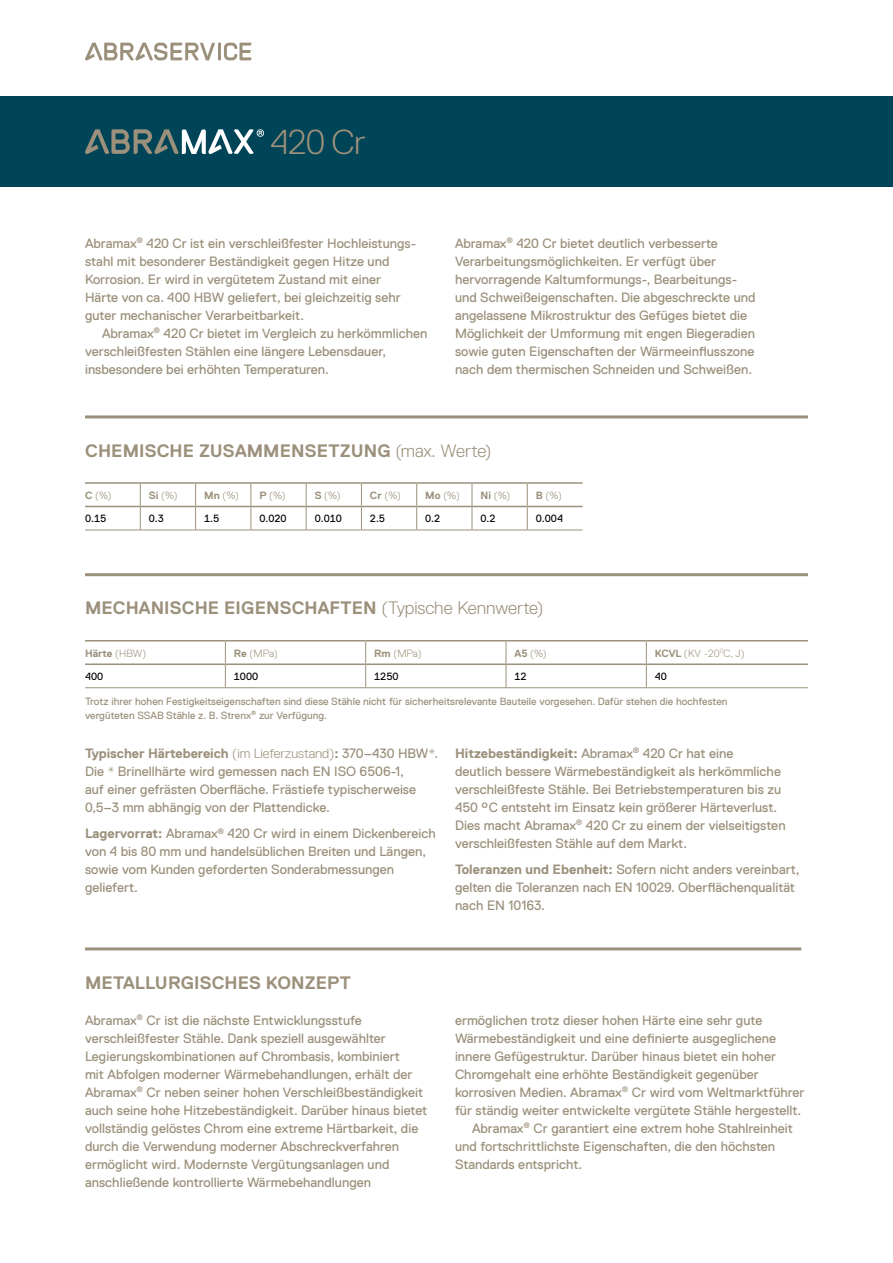
<style>
.page{position:relative;width:893px;height:1263px;background:#fff}
.page>*{position:absolute;margin:0;border:0;box-sizing:border-box;transform-origin:0 0}
.t1{font:300 34.65px "Replica Pro";color:#9b907b}
.t2{font:700 18px "Replica Pro";letter-spacing:.005em;color:#9b907b}
.t3{font:13.5px/18px "Replica Pro";color:#9b907b}
.t4{font:10.5px/13.5px "Replica Pro";color:#9b907b}
.t5{font:300 10.5px "Replica Pro";color:#9b907b}
.t6{font:10.5px "Replica Pro";color:#000}
.t7{font:700 10.5px "Replica Pro";color:#9b907b}
.s1{font-weight:300}
.s2{font-weight:700}
</style>
<div class="page">
<div style="left:0;top:97px;width:893px;height:90px;background:#004457"></div>
<svg style="left:85px;top:43px;width:166px;height:18px"></svg>
<hr style="left:85px;top:415px;width:723px;height:3px;background:#9b907b">
<hr style="left:85px;top:530px;width:55px;height:1px;background:#9b907b">
<hr style="left:140px;top:530px;width:56px;height:1px;background:#9b907b">
<hr style="left:196px;top:530px;width:55px;height:1px;background:#9b907b">
<hr style="left:251px;top:530px;width:55px;height:1px;background:#9b907b">
<hr style="left:306px;top:530px;width:55px;height:1px;background:#9b907b">
<hr style="left:361px;top:530px;width:56px;height:1px;background:#9b907b">
<hr style="left:417px;top:530px;width:55px;height:1px;background:#9b907b">
<hr style="left:472px;top:530px;width:55px;height:1px;background:#9b907b">
<hr style="left:527px;top:530px;width:56px;height:1px;background:#9b907b">
<svg style="left:140px;top:484px;width:1px;height:46px"></svg>
<svg style="left:195px;top:484px;width:1px;height:46px"></svg>
<svg style="left:251px;top:484px;width:1px;height:46px"></svg>
<svg style="left:306px;top:484px;width:1px;height:46px"></svg>
<svg style="left:361px;top:484px;width:1px;height:46px"></svg>
<svg style="left:416px;top:484px;width:1px;height:46px"></svg>
<svg style="left:472px;top:484px;width:1px;height:46px"></svg>
<svg style="left:527px;top:484px;width:1px;height:46px"></svg>
<hr style="left:85px;top:482px;width:55px;height:2px;background:#9b907b">
<hr style="left:140px;top:482px;width:56px;height:2px;background:#9b907b">
<hr style="left:196px;top:482px;width:55px;height:2px;background:#9b907b">
<hr style="left:251px;top:482px;width:55px;height:2px;background:#9b907b">
<hr style="left:306px;top:482px;width:55px;height:2px;background:#9b907b">
<hr style="left:361px;top:482px;width:56px;height:2px;background:#9b907b">
<hr style="left:417px;top:482px;width:55px;height:2px;background:#9b907b">
<hr style="left:472px;top:482px;width:55px;height:2px;background:#9b907b">
<hr style="left:527px;top:482px;width:56px;height:2px;background:#9b907b">
<hr style="left:85px;top:506px;width:55px;height:1px;background:#9b907b">
<hr style="left:140px;top:506px;width:56px;height:1px;background:#9b907b">
<hr style="left:196px;top:506px;width:55px;height:1px;background:#9b907b">
<hr style="left:251px;top:506px;width:55px;height:1px;background:#9b907b">
<hr style="left:306px;top:506px;width:55px;height:1px;background:#9b907b">
<hr style="left:361px;top:506px;width:56px;height:1px;background:#9b907b">
<hr style="left:417px;top:506px;width:55px;height:1px;background:#9b907b">
<hr style="left:472px;top:506px;width:55px;height:1px;background:#9b907b">
<hr style="left:527px;top:506px;width:56px;height:1px;background:#9b907b">
<hr style="left:85px;top:947px;width:716px;height:3px;background:#9b907b">
<svg style="left:85px;top:129px;width:179px;height:25px"></svg>
<hr style="left:85px;top:573px;width:723px;height:3px;background:#9b907b">
<hr style="left:85px;top:687px;width:140px;height:1px;background:#9b907b">
<hr style="left:225px;top:687px;width:141px;height:1px;background:#9b907b">
<hr style="left:366px;top:687px;width:140px;height:1px;background:#9b907b">
<hr style="left:506px;top:687px;width:140px;height:1px;background:#9b907b">
<hr style="left:646px;top:687px;width:162px;height:1px;background:#9b907b">
<svg style="left:225px;top:641px;width:1px;height:46px"></svg>
<svg style="left:365px;top:641px;width:1px;height:46px"></svg>
<svg style="left:506px;top:641px;width:1px;height:46px"></svg>
<svg style="left:646px;top:641px;width:1px;height:46px"></svg>
<hr style="left:85px;top:640px;width:140px;height:1px;background:#9b907b">
<hr style="left:225px;top:640px;width:141px;height:1px;background:#9b907b">
<hr style="left:366px;top:640px;width:140px;height:1px;background:#9b907b">
<hr style="left:506px;top:640px;width:140px;height:1px;background:#9b907b">
<hr style="left:646px;top:640px;width:162px;height:1px;background:#9b907b">
<hr style="left:85px;top:663px;width:140px;height:2px;background:#9b907b">
<hr style="left:225px;top:663px;width:141px;height:2px;background:#9b907b">
<hr style="left:366px;top:663px;width:140px;height:2px;background:#9b907b">
<hr style="left:506px;top:663px;width:140px;height:2px;background:#9b907b">
<hr style="left:646px;top:663px;width:162px;height:2px;background:#9b907b">
<p class="t1" style="left:270px;top:122px;width:97px">420 Cr</p>
<p class="t3" style="left:85px;top:234px;width:333px">Abramax<sup>®</sup> 420 Cr ist ein verschleißfester Hochleistungs&shy;stahl mit besonderer Beständigkeit gegen Hitze und Korrosion. Er wird in vergütetem Zustand mit einer Härte von ca. 400 HBW geliefert, bei gleichzeitig sehr guter mechanischer Verarbeitbarkeit.</p>
<p class="t3" style="left:85px;top:324px;width:344px;text-indent:17px">Abramax<sup>®</sup> 420 Cr bietet im Vergleich zu herkömmlichen verschleißfesten Stählen eine längere Lebensdauer, insbesondere bei erhöhten Temperaturen.</p>
<p class="t3" style="left:455px;top:234px;width:302px">Abramax<sup>®</sup> 420 Cr bietet deutlich verbesserte Verarbeitungsmöglichkeiten. Er verfügt über hervorragende Kaltumformungs-, Bearbeitungs&shy;und Schweißeigenschaften. Die abgeschreckte und angelassene Mikrostruktur des Gefüges bietet die Möglichkeit der Umformung mit engen Biegeradien sowie guten Eigenschaften der Wärmeeinflusszone nach dem thermischen Schneiden und Schweißen.</p>
<p class="t2" style="left:85px;top:440px;width:408px">CHEMISCHE ZUSAMMENSETZUNG <span class="s1">(max. Werte)</span></p>
<p class="t5" style="left:85px;top:489px;width:28px"><span class="s2">C</span> (%)</p>
<p class="t5" style="left:149px;top:489px;width:30px"><span class="s2">Si</span> (%)</p>
<p class="t5" style="left:204px;top:489px;width:36px"><span class="s2">Mn</span> (%)</p>
<p class="t5" style="left:259px;top:489px;width:28px"><span class="s2">P</span> (%)</p>
<p class="t5" style="left:315px;top:489px;width:27px"><span class="s2">S</span> (%)</p>
<p class="t5" style="left:370px;top:489px;width:32px"><span class="s2">Cr</span> (%)</p>
<p class="t5" style="left:425px;top:489px;width:36px"><span class="s2">Mo</span> (%)</p>
<p class="t5" style="left:480px;top:489px;width:31px"><span class="s2">Ni</span> (%)</p>
<p class="t5" style="left:536px;top:489px;width:28px"><span class="s2">B</span> (%)</p>
<p class="t6" style="left:85px;top:513px;width:23px">0.15</p>
<p class="t6" style="left:149px;top:513px;width:17px">0.3</p>
<p class="t6" style="left:204px;top:513px;width:17px">1.5</p>
<p class="t6" style="left:259px;top:513px;width:29px">0.020</p>
<p class="t6" style="left:315px;top:513px;width:29px">0.010</p>
<p class="t6" style="left:370px;top:513px;width:17px">2.5</p>
<p class="t6" style="left:425px;top:513px;width:17px">0.2</p>
<p class="t6" style="left:480px;top:513px;width:17px">0.2</p>
<p class="t6" style="left:536px;top:513px;width:29px">0.004</p>
<p class="t2" style="left:85px;top:598px;width:460px">MECHANISCHE EIGENSCHAFTEN <span class="s1">(Typische Kennwerte)</span></p>
<p class="t7" style="left:85px;top:647px;width:63px">Härte <span class="s1">(HBW)</span></p>
<p class="t5" style="left:234px;top:647px;width:45px"><span class="s2">Re</span> (MPa)</p>
<p class="t5" style="left:374px;top:647px;width:49px"><span class="s2">Rm</span> (MPa)</p>
<p class="t5" style="left:514px;top:647px;width:34px"><span class="s2">A5</span> (%)</p>
<p class="t5" style="left:655px;top:647px;width:91px"><span class="s2">KCVL</span> (KV -20<sup>0</sup>C, J)</p>
<p class="t6" style="left:85px;top:671px;width:20px">400</p>
<p class="t6" style="left:234px;top:671px;width:26px">1000</p>
<p class="t6" style="left:374px;top:671px;width:26px">1250</p>
<p class="t6" style="left:514px;top:671px;width:14px">12</p>
<p class="t6" style="left:655px;top:671px;width:14px">40</p>
<p class="t4" style="left:85px;top:695px;width:644px">Trotz ihrer hohen Festigkeitseigenschaften sind diese Stähle nicht für sicherheitsrelevante Bauteile vorgesehen. Dafür stehen die hochfesten vergüteten SSAB Stähle z. B. Strenx<sup>®</sup> zur Verfügung.</p>
<p class="t3" style="left:85px;top:744px;width:355px"><span class="s2">Typischer Härtebereich</span> <span class="s1">(im Lieferzustand)</span><span class="s2">:</span> 370–430 HBW*.<br>Die * Brinellhärte wird gemessen nach EN ISO 6506-1,</p>
<p class="t3" style="left:85px;top:780px;width:333px">auf einer gefrästen Oberfläche. Frästiefe typischerweise<br>0,5–3 mm abhängig von der Plattendicke.</p>
<p class="t3" style="left:85px;top:825px;width:352px"><span class="s2">Lagervorrat:</span> Abramax<sup>®</sup> 420 Cr wird in einem Dickenbereich von 4 bis 80 mm und handelsüblichen Breiten und Längen, sowie vom Kunden geforderten Sonderabmessungen geliefert.</p>
<p class="t3" style="left:455px;top:744px;width:332px"><span class="s2">Hitzebeständigkeit:</span> Abramax<sup>®</sup> 420 Cr hat eine<br>deutlich bessere Wärmebeständigkeit als herkömmliche verschleißfeste Stähle. Bei Betriebstemperaturen bis zu 450 °C entsteht im Einsatz kein größerer Härteverlust.<br>Dies macht Abramax<sup>®</sup> 420 Cr zu einem der vielseitigsten verschleißfesten Stähle auf dem Markt.</p>
<p class="t3" style="left:455px;top:861px;width:346px"><span class="s2">Toleranzen und Ebenheit:</span> Sofern nicht anders vereinbart, gelten die Toleranzen nach EN 10029. Oberflächenqualität nach EN 10163.</p>
<p class="t2" style="left:85px;top:972px;width:267px">METALLURGISCHES KONZEPT</p>
<p class="t3" style="left:85px;top:1011px;width:344px">Abramax<sup>®</sup> Cr ist die nächste Entwicklungsstufe verschleißfester Stähle. Dank speziell ausgewählter Legierungskombinationen auf Chrombasis, kombiniert<br>mit Abfolgen moderner Wärmebehandlungen, erhält der Abramax<sup>®</sup> Cr neben seiner hohen Verschleißbeständigkeit auch seine hohe Hitzebeständigkeit. Darüber hinaus bietet vollständig gelöstes Chrom eine extreme Härtbarkeit, die durch die Verwendung moderner Abschreckverfahren ermöglicht wird. Modernste Vergütungsanlagen und anschließende kontrollierte Wärmebehandlungen</p>
<p class="t3" style="left:455px;top:1011px;width:351px">ermöglichen trotz dieser hohen Härte eine sehr gute Wärmebeständigkeit und eine definierte ausgeglichene innere Gefügestruktur. Darüber hinaus bietet ein hoher Chromgehalt eine erhöhte Beständigkeit gegenüber korrosiven Medien. Abramax<sup>®</sup> Cr wird vom Weltmarktführer für ständig weiter entwickelte vergütete Stähle hergestellt.</p>
<p class="t3" style="left:455px;top:1119px;width:339px;text-indent:17px">Abramax<sup>®</sup> Cr garantiert eine extrem hohe Stahlreinheit und fortschrittlichste Eigenschaften, die den höchsten<br>Standards entspricht.</p>
</div>
